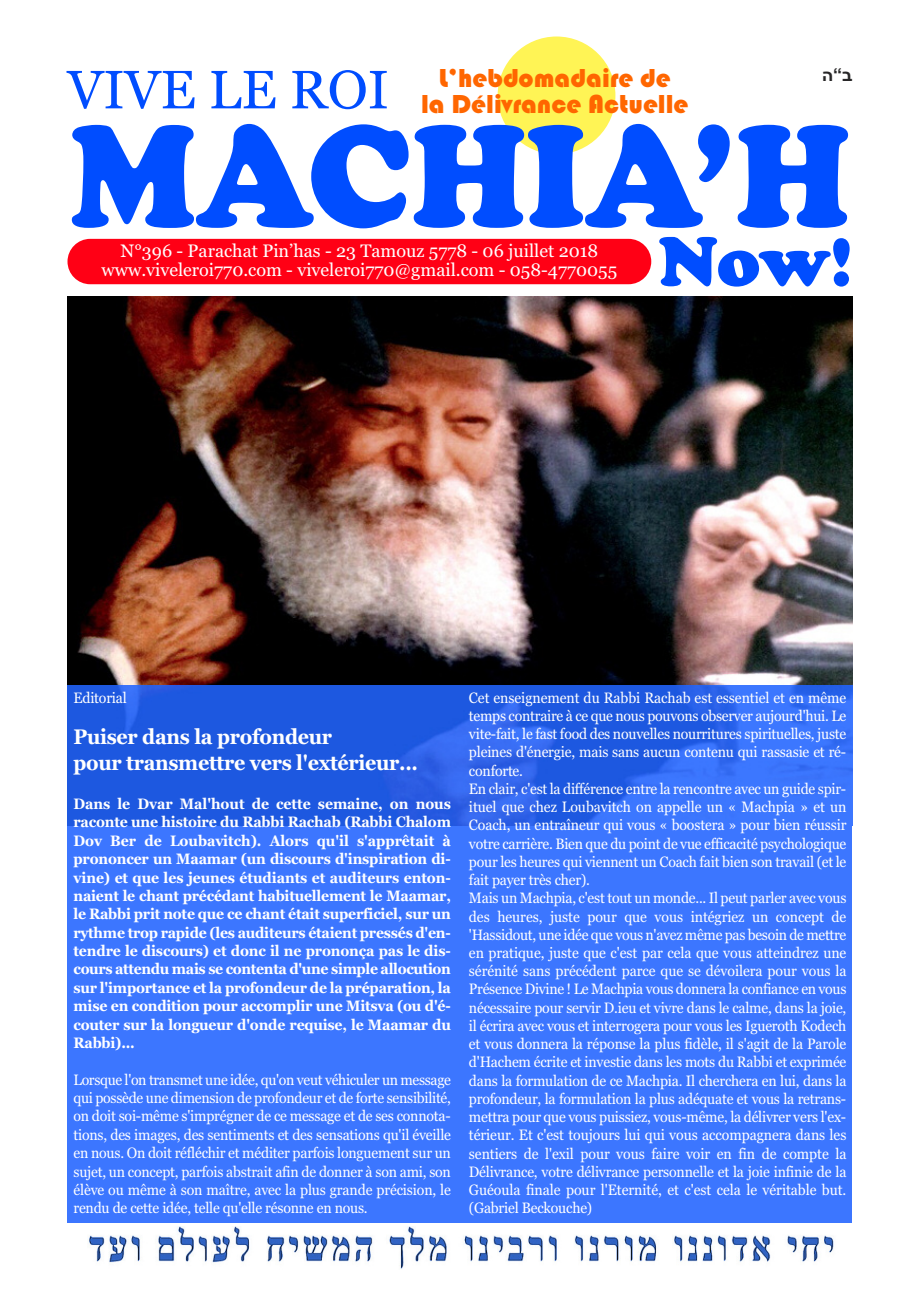
<style>
.page{position:relative;width:920px;height:1290px;background:#fff}
.page>*{position:absolute;margin:0;border:0;box-sizing:border-box;transform-origin:0 0}
.t1{font:900 150px "Cooper";color:#004dff;scale:.95 1}
.t2{font:54px "Georgia";color:#004dff}
.t3{font:27px/25.5px "Bauhaus 93";color:#f60;text-align:center}
.t4{font:700 21px/25.5px "Georgia";letter-spacing:-.015em;color:#fff;scale:.94 1}
.t5{font:18px/19.5px "Georgia";color:#fff;text-align:center}
.t6{font:700 18px "Arial";color:#272627}
.t7{font:15px/18.3px "Georgia";letter-spacing:-.015em;color:#fff;text-align:justify;scale:.94 1}
.t8{font:700 15px/18.3px "Georgia";letter-spacing:-.015em;color:#fff;text-align:justify;scale:.94 1}
</style>
<div class="page">
<img style="left:68px;top:297px;width:784px;height:388px">
<div style="left:498px;top:36px;width:117px;height:118px;background:#fff455;border-radius:50%"></div>
<div style="left:68px;top:239px;width:583px;height:45px;background:#ff0015;border-radius:23px"></div>
<img style="left:89px;top:1227px;width:745px;height:42px">
<div style="left:68px;top:867px;width:784px;height:355px;background:#3c76ff"></div>
<div style="left:68px;top:825px;width:784px;height:42px;background:#3c76ff"></div>
<img style="left:68px;top:685px;width:784px;height:140px">
<p class="t6" style="left:822px;top:64px;width:32px">ה ב”</p>
<h3 class="t3" style="left:421px;top:65px;width:269px">L’hebdomadaire de<br>la Délivrance Actuelle</h3>
<h2 class="t2" style="left:68px;top:58px;width:323px">VIVE LE ROI</h2>
<h1 class="t1" style="left:70px;top:87px;width:825px">MACHIA’H<sub>Now!</sub></h1>
<p class="t5" style="left:102px;top:241px;width:517px">N°396 - Parachat Pin’has - 23 Tamouz 5778 - 06 juillet 2018 www.viveleroi770.com - viveleroi770@gmail.com - 058-4770055</p>
<p class="t7" style="left:73px;top:688px;width:58px">Editorial</p>
<h3 class="t4" style="left:73px;top:724px;width:368px">Puiser dans la profondeur<br>pour transmettre vers l'extérieur...</h3>
<p class="t8" style="left:73px;top:795px;width:403px">Dans le Dvar Mal'hout de cette semaine, on nous raconte une histoire du Rabbi Rachab (Rabbi Chalom Dov Ber de Loubavitch). Alors qu'il s'apprêtait à prononcer un Maamar (un discours d'inspiration di&shy;vine) et que les jeunes étudiants et auditeurs enton&shy;naient le chant précédant habituellement le Maamar, le Rabbi prit note que ce chant était superficiel, sur un rythme trop rapide (les auditeurs étaient pressés d'en&shy;tendre le discours) et donc il ne prononça pas le dis&shy;cours attendu mais se contenta d'une simple allocution sur l'importance et la profondeur de la préparation, la mise en condition pour accomplir une Mitsva (ou d'é&shy;couter sur la longueur d'onde requise, le Maamar du Rabbi)...</p>
<p class="t7" style="left:73px;top:1070px;width:403px">Lorsque l'on transmet une idée, qu'on veut véhiculer un message qui possède une dimension de profondeur et de forte sensibilité, on doit soi-même s'imprégner de ce message et de ses connota&shy;tions, des images, des sentiments et des sensations qu'il éveille en nous. On doit réfléchir et méditer parfois longuement sur un sujet, un concept, parfois abstrait afin de donner à son ami, son élève ou même à son maître, avec la plus grande précision, le rendu de cette idée, telle qu'elle résonne en nous.</p>
<p class="t7" style="left:469px;top:688px;width:403px;text-align:left">Cet enseignement du Rabbi Rachab est essentiel et en même temps contraire à ce que nous pouvons observer aujourd'hui. Le vite-fait, le fast food des nouvelles nourritures spirituelles, juste pleines d'énergie, mais sans aucun contenu qui rassasie et ré&shy;conforte.<br>En clair, c'est la différence entre la rencontre avec un guide spir&shy;ituel que chez Loubavitch on appelle un « Machpia » et un Coach, un entraîneur qui vous « boostera » pour bien réussir votre carrière. Bien que du point de vue efficacité psychologique pour les heures qui viennent un Coach fait bien son travail (et le fait payer très cher).<br>Mais un Machpia, c'est tout un monde... Il peut parler avec vous des heures, juste pour que vous intégriez un concept de 'Hassidout, une idée que vous n'avez même pas besoin de mettre en pratique, juste que c'est par cela que vous atteindrez une sérénité sans précédent parce que se dévoilera pour vous la Présence Divine ! Le Machpia vous donnera la confiance en vous nécessaire pour servir D.ieu et vivre dans le calme, dans la joie, il écrira avec vous et interrogera pour vous les Igueroth Kodech et vous donnera la réponse la plus fidèle, il s'agit de la Parole d'Hachem écrite et investie dans les mots du Rabbi et exprimée dans la formulation de ce Machpia. Il cherchera en lui, dans la profondeur, la formulation la plus adéquate et vous la retrans&shy;mettra pour que vous puissiez, vous-même, la délivrer vers l'ex&shy;térieur. Et c'est toujours lui qui vous accompagnera dans les sentiers de l'exil pour vous faire voir en fin de compte la Délivrance, votre délivrance personnelle et la joie infinie de la Guéoula finale pour l'Eternité, et c'est cela le véritable but. (Gabriel Beckouche)</p>
</div>
